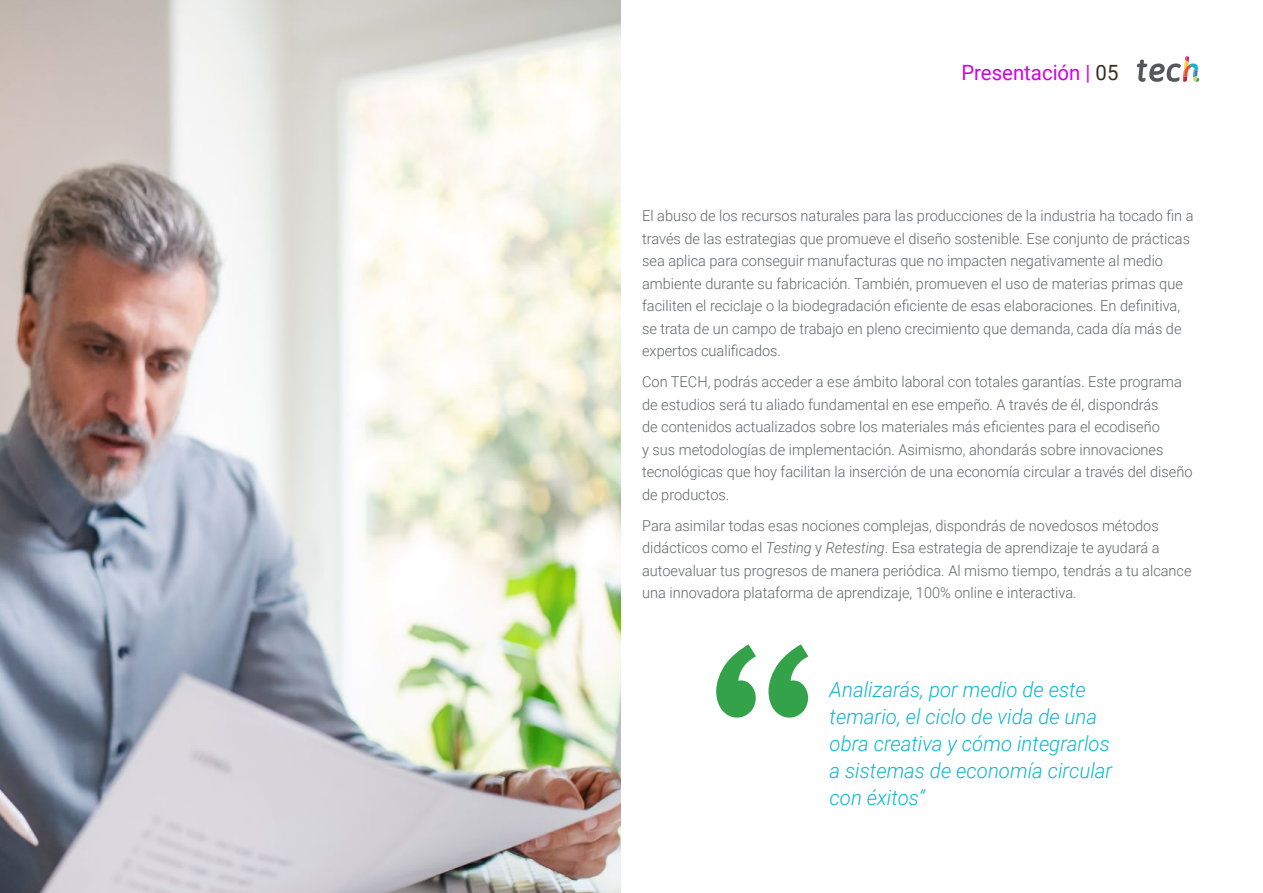
<style>
.page{position:relative;width:1263px;height:893px;background:#fff}
.page>*{position:absolute;margin:0;border:0;box-sizing:border-box;transform-origin:0 0}
.t1{font:italic 300 21px/27px "Roboto";color:#0fb6cf}
.t2{font:21px "Roboto";color:#cd06df}
.t3{font:300 15px/22.5px "Roboto";color:#61646a}
.s1{color:#312e20}
.s2{font-style:italic}
</style>
<div class="page">
<svg style="left:716px;top:644px;width:92px;height:74px"></svg>
<img style="left:0;top:0;width:621px;height:893px">
<svg style="left:1137px;top:56px;width:62px;height:26px"></svg>
<h1 class="t2" style="left:961px;top:57px;width:159px">Presentación | <span class="s1">05</span></h1>
<p class="t3" style="left:642px;top:204px;width:553px">El abuso de los recursos naturales para las producciones de la industria ha tocado fin a través de las estrategias que promueve el diseño sostenible. Ese conjunto de prácticas sea aplica para conseguir manufacturas que no impacten negativamente al medio ambiente durante su fabricación. También, promueven el uso de materias primas que faciliten el reciclaje o la biodegradación eficiente de esas elaboraciones. En definitiva, se trata de un campo de trabajo en pleno crecimiento que demanda, cada día más de expertos cualificados.</p>
<p class="t3" style="left:642px;top:370px;width:552px">Con TECH, podrás acceder a ese ámbito laboral con totales garantías. Este programa de estudios será tu aliado fundamental en ese empeño. A través de él, dispondrás<br>de contenidos actualizados sobre los materiales más eficientes para el ecodiseño<br>y sus metodologías de implementación. Asimismo, ahondarás sobre innovaciones tecnológicas que hoy facilitan la inserción de una economía circular a través del diseño de productos.</p>
<p class="t3" style="left:642px;top:514px;width:551px">Para asimilar todas esas nociones complejas, dispondrás de novedosos métodos didácticos como el <span class="s2">Testing</span> y <span class="s2">Retesting</span>. Esa estrategia de aprendizaje te ayudará a autoevaluar tus progresos de manera periódica. Al mismo tiempo, tendrás a tu alcance una innovadora plataforma de aprendizaje, 100% online e interactiva.</p>
<h1 class="t1" style="left:830px;top:675px;width:284px">Analizarás, por medio de este temario, el ciclo de vida de una obra creativa y cómo integrarlos a sistemas de economía circular con éxitos”</h1>
</div>
